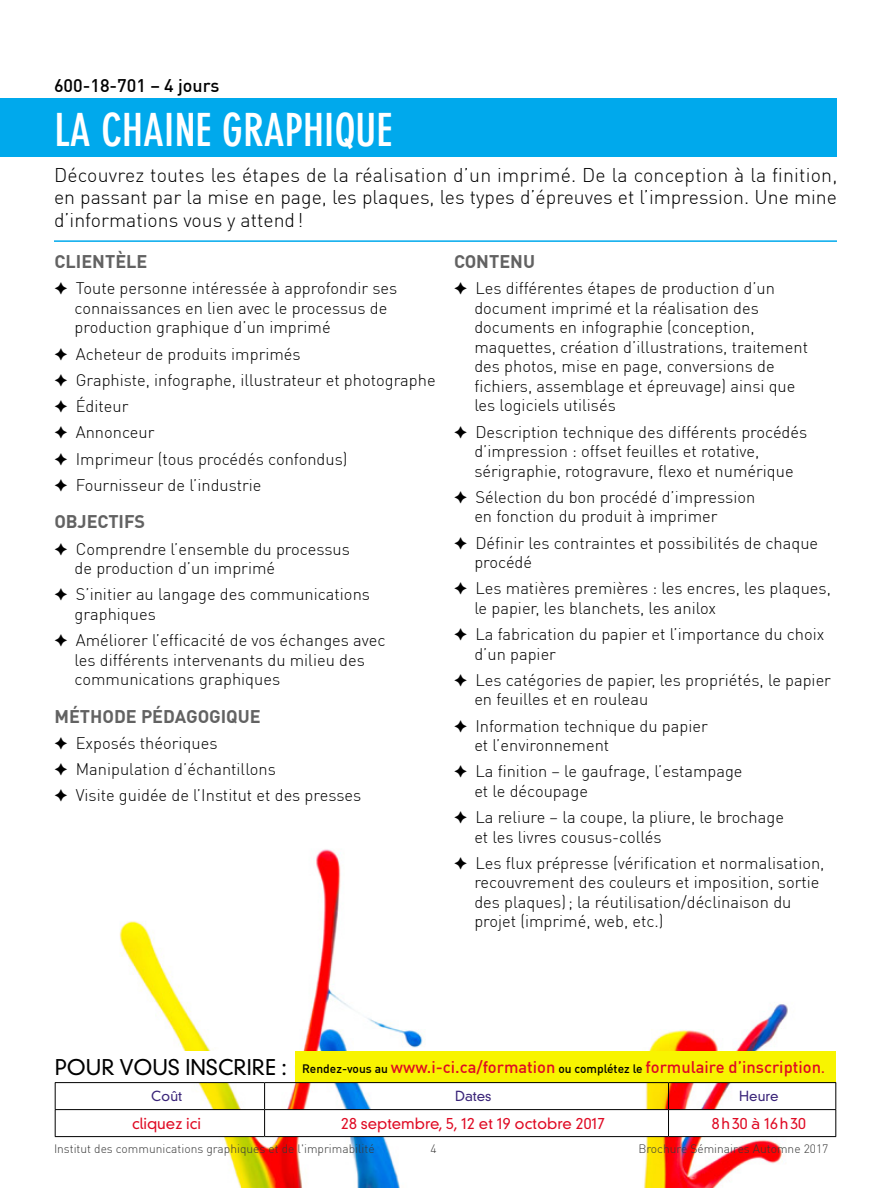
<style>
.page{position:relative;width:891px;height:1188px;background:#fff}
.page>*{position:absolute;margin:0;border:0;box-sizing:border-box;transform-origin:0 0}
.t1{font:700 condensed 45px "DIN Neuzeit Grotesk";color:#fff}
.t2{font:300 19.5px/22.5px "DIN Pro";color:#000;text-align:justify}
.t3{font:700 18px "DIN Pro";color:#626262}
.t4{font:500 18px "DIN Pro";color:#000}
.t5{font:300 16.5px/19.5px "DIN Pro";color:#000}
.t6{font:500 16.5px "DIN Pro";color:#df0a23}
.t7{font:300 15px "DIN Neuzeit Grotesk";color:#df0a23}
.t8{font:300 15px "DIN Neuzeit Grotesk";letter-spacing:.125em;color:#df0a23}
.t9{font:300 13.5px "DIN Neuzeit Grotesk";color:#3a2479}
.t10{font:300 12px "DIN Pro";color:#383838}
.s1{font-family:"DIN Neuzeit Grotesk";font-weight:300;font-size:21px;color:#000}
.s2{font-size:12px;color:#000}
.s3{font-size:13.5px}
</style>
<div class="page">
<img style="left:54px;top:849px;width:783px;height:339px">
<div style="left:48px;top:1052px;width:246px;height:31px;background:#fff"></div>
<div style="left:295px;top:1051px;width:541px;height:31px;background:#f8f400"></div>
<hr style="left:55px;top:1082px;width:210px;height:1px;background:#000">
<hr style="left:265px;top:1082px;width:404px;height:1px;background:#000">
<hr style="left:669px;top:1082px;width:167px;height:1px;background:#000">
<svg style="left:55px;top:1083px;width:781px;height:53px"></svg>
<hr style="left:55px;top:1136px;width:210px;height:1px;background:#000">
<hr style="left:265px;top:1136px;width:404px;height:1px;background:#000">
<hr style="left:669px;top:1136px;width:167px;height:1px;background:#000">
<div style="left:0;top:99px;width:837px;height:58px;background:#00a9ec"></div>
<hr style="left:54px;top:240px;width:783px;height:2px;background:#00a9ec">
<p class="t4" style="left:54px;top:74px;width:167px">600-18-701 – 4 jours</p>
<h1 class="t1" style="left:54px;top:104px;width:340px">LA CHAINE GRAPHIQUE</h1>
<p class="t2" style="left:54px;top:163px;width:785px">Découvrez toutes les étapes de la réalisation d’un imprimé. De la conception à la finition, en passant par la mise en page, les plaques, les types d’épreuves et l’impression. Une mine d’informations vous y attend!</p>
<p class="t3" style="left:54px;top:250px;width:95px">CLIENTÈLE</p>
<p class="t5" style="left:75px;top:278px;width:324px;text-indent:-20px">✦ Toute personne intéressée à approfondir ses connaissances en lien avec le processus de production graphique d’un imprimé</p>
<p class="t5" style="left:54px;top:340px;width:383px;line-height:26.2px">✦ Acheteur de produits imprimés<br>✦ Graphiste, infographe, illustrateur et photographe ✦ Éditeur<br>✦ Annonceur<br>✦ Imprimeur (tous procédés confondus)<br>✦ Fournisseur de l’industrie</p>
<p class="t3" style="left:54px;top:510px;width:92px">OBJECTIFS</p>
<p class="t5" style="left:75px;top:539px;width:277px;text-indent:-20px">✦ Comprendre l’ensemble du processus de production d’un imprimé</p>
<p class="t5" style="left:75px;top:584px;width:297px;text-indent:-20px">✦ S’initier au langage des communications graphiques</p>
<p class="t5" style="left:75px;top:630px;width:312px;text-indent:-20px">✦ Améliorer l’efficacité de vos échanges avec les différents intervenants du milieu des communications graphiques</p>
<p class="t3" style="left:54px;top:704px;width:208px">MÉTHODE PÉDAGOGIQUE</p>
<p class="t5" style="left:54px;top:730px;width:309px;line-height:26.2px">✦ Exposés théoriques<br>✦ Manipulation d’échantillons<br>✦ Visite guidée de l’Institut et des presses</p>
<p class="t3" style="left:454px;top:250px;width:82px">CONTENU</p>
<p class="t5" style="left:474px;top:278px;width:335px;text-indent:-20px">✦ Les différentes étapes de production d’un document imprimé et la réalisation des documents en infographie (conception, maquettes, création d’illustrations, traitement des photos, mise en page, conversions de fichiers, assemblage et épreuvage) ainsi que les logiciels utilisés</p>
<p class="t5" style="left:474px;top:422px;width:334px;text-indent:-20px">✦ Description technique des différents procédés d’impression : offset feuilles et rotative, sérigraphie, rotogravure, flexo et numérique</p>
<p class="t5" style="left:474px;top:487px;width:283px;text-indent:-20px">✦ Sélection du bon procédé d’impression en fonction du produit à imprimer</p>
<p class="t5" style="left:474px;top:533px;width:345px;text-indent:-20px">✦ Définir les contraintes et possibilités de chaque procédé</p>
<p class="t5" style="left:474px;top:578px;width:358px;text-indent:-20px">✦ Les matières premières : les encres, les plaques, le papier, les blanchets, les anilox</p>
<p class="t5" style="left:474px;top:624px;width:352px;text-indent:-20px">✦ La fabrication du papier et l’importance du choix d’un papier</p>
<p class="t5" style="left:474px;top:670px;width:358px;text-indent:-20px">✦ Les catégories de papier, les propriétés, le papier en feuilles et en rouleau</p>
<p class="t5" style="left:474px;top:716px;width:235px;text-indent:-20px">✦ Information technique du papier et l’environnement</p>
<p class="t5" style="left:474px;top:761px;width:270px;text-indent:-20px">✦ La finition – le gaufrage, l’estampage et le découpage</p>
<p class="t5" style="left:474px;top:807px;width:311px;text-indent:-20px">✦ La reliure – la coupe, la pliure, le brochage et les livres cousus-collés</p>
<p class="t5" style="left:474px;top:853px;width:352px;text-indent:-20px">✦ Les flux prépresse (vérification et normalisation, recouvrement des couleurs et imposition, sortie des plaques); la réutilisation/déclinaison du projet (imprimé, web, etc.)</p>
<p class="t6" style="left:55px;top:1056px;width:771px"><span class="s1">POUR VOUS INSCRIRE :</span> <span class="s2">Rendez-vous au</span> www.i-ci.ca/formation <span class="s2">ou complétez le</span> formulaire d’inscription<span class="s3">.</span></p>
<p class="t9" style="left:151px;top:1088px;width:32px">Coût</p>
<p class="t9" style="left:455px;top:1088px;width:38px">Dates</p>
<p class="t9" style="left:739px;top:1088px;width:41px">Heure</p>
<p class="t7" style="left:132px;top:1115px;width:71px">cliquez ici</p>
<p class="t7" style="left:341px;top:1115px;width:266px">28 septembre, 5, 12 et 19 octobre 2017</p>
<p class="t8" style="left:712px;top:1115px;width:96px">8h30 à 16h30</p>
<p class="t10" style="left:54px;top:1142px;width:322px">Institut des communications graphiques et de l'imprimabilité</p>
<p class="t10" style="left:430px;top:1142px;width:8px">4</p>
<p class="t10" style="left:638px;top:1142px;width:191px">Brochure Séminaires Automne 2017</p>
</div>
